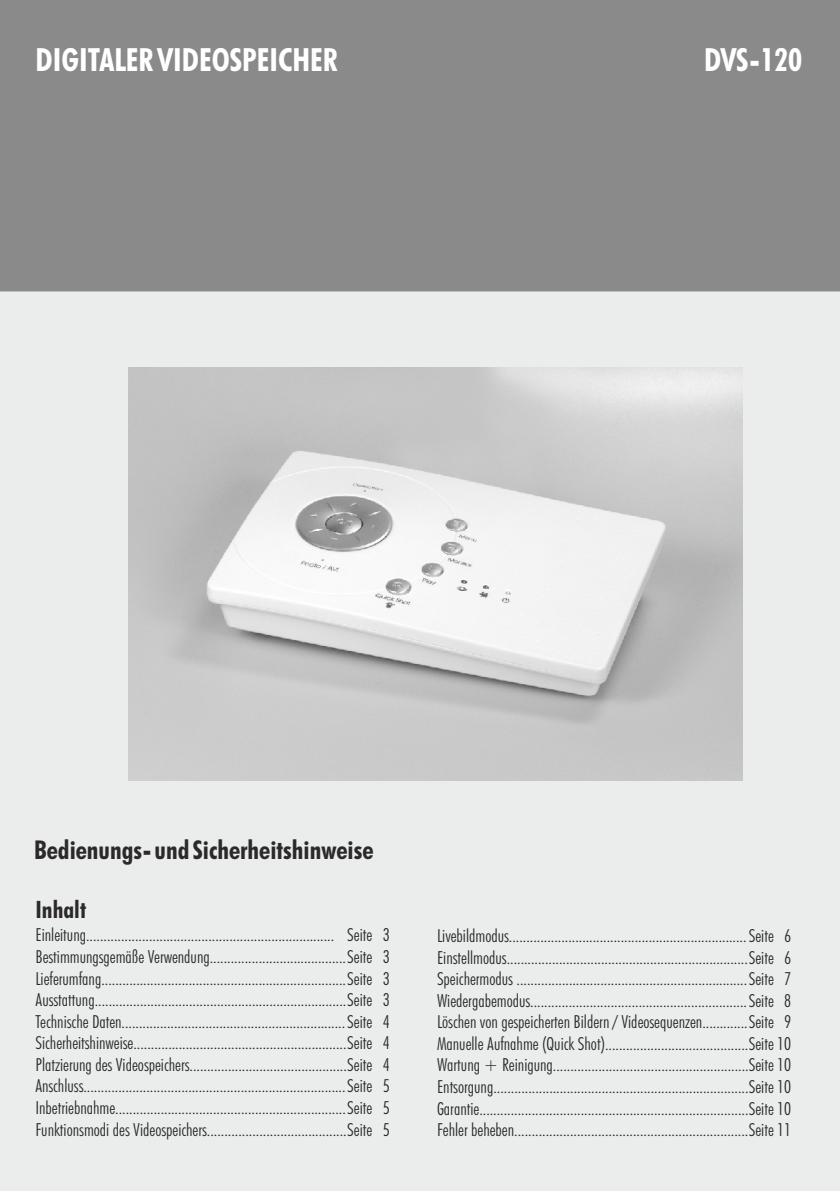
<style>
.page{position:relative;width:840px;height:1191px;background:#fff}
.page>*{position:absolute;margin:0;border:0;box-sizing:border-box;transform-origin:0 0}
.t1{font:700 condensed 32px "Futura BT";color:#fff}
.t2{font:700 condensed 26px "Futura BT";color:#2b2929}
.t3{font:700 condensed 24px "Futura BT";color:#2b2929}
.t4{font:300 condensed 18px/21.6px "Futura BT";color:#2b2929;text-align:justify}
</style>
<div class="page">
<div style="left:0;top:291px;width:839px;height:900px;background:#ebeded"></div>
<div style="left:0;top:0;width:839px;height:291px;background:#8a8a8a"></div>
<img style="left:128px;top:367px;width:614px;height:413px">
<h1 class="t1" style="left:36px;top:46px;width:303px">DIGITALER VIDEOSPEICHER</h1>
<h1 class="t1" style="left:703px;top:46px;width:100px">DVS-120</h1>
<h2 class="t2" style="left:34px;top:839px;width:341px">Bedienungs- und Sicherheitshinweise</h2>
<h3 class="t3" style="left:35px;top:900px;width:52px">Inhalt</h3>
<p class="t4" style="left:35px;top:926px;width:355px">Einleitung....................................................................... Seite 3<br>Bestimmungsgemäße Verwendung.......................................Seite 3<br>Lieferumfang......................................................................Seite 3<br>Ausstattung........................................................................Seite 3<br>Technische Daten................................................................Seite 4<br>Sicherheitshinweise.............................................................Seite 4<br>Platzierung des Videospeichers.............................................Seite 4<br>Anschluss...........................................................................Seite 5<br>Inbetriebnahme..................................................................Seite 5<br>Funktionsmodi des Videospeichers........................................Seite 5</p>
<p class="t4" style="left:437px;top:926px;width:355px">Livebildmodus....................................................................Seite 6<br>Einstellmodus.....................................................................Seite 6<br>Speichermodus ..................................................................Seite 7<br>Wiedergabemodus..............................................................Seite 8<br>Löschen von gespeicherten Bildern / Videosequenzen.............Seite 9<br>Manuelle Aufnahme (Quick Shot).........................................Seite 10<br>Wartung + Reinigung........................................................Seite 10<br>Entsorgung.........................................................................Seite 10<br>Garantie.............................................................................Seite 10<br>Fehler beheben...................................................................Seite 11</p>
</div>
